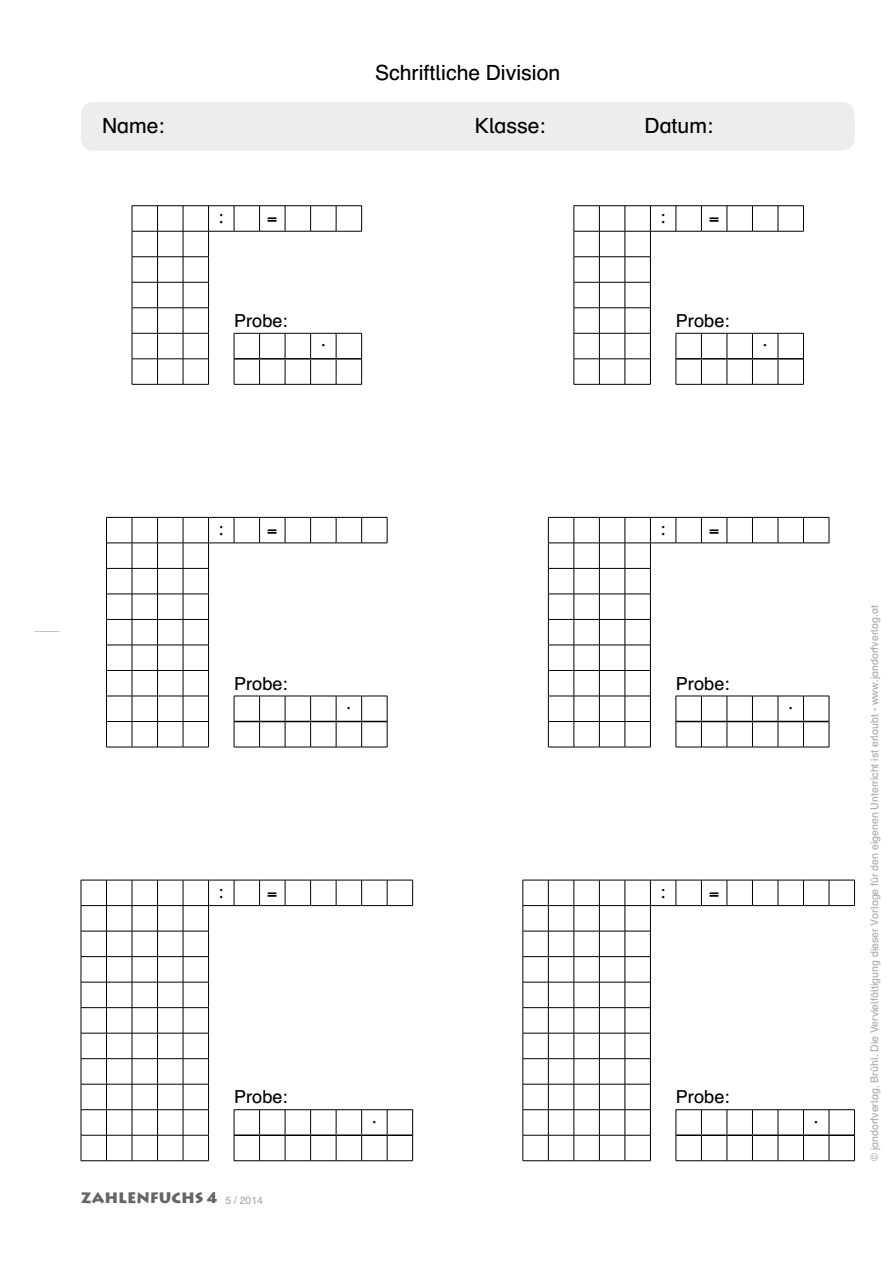
<style>
.page{position:relative;width:893px;height:1263px;background:#fff}
.page>*{position:absolute;margin:0;border:0;box-sizing:border-box;transform-origin:0 0}
.t1{font:21px "Schulbuch Bayern Lesen";color:#000}
.t2{font:19.5px "Bayerndruck";color:#000}
.t3{font:18px "Schulbuch Bayern Lesen";color:#000}
.t4{font:700 15px "Lithograph";color:#646567}
.t5{font:10.5px "Schulbuch Bayern Lesen";color:#a7a8aa}
</style>
<div class="page">
<svg style="left:34px;top:631px;width:26px;height:1px"></svg>
<div style="left:81px;top:102px;width:774px;height:49px;background:#eceded;border-radius:13px"></div>
<svg style="left:132px;top:205px;width:230px;height:180px"></svg>
<hr style="left:234px;top:358px;width:26px;height:2px;background:#000">
<hr style="left:260px;top:358px;width:25px;height:2px;background:#000">
<hr style="left:285px;top:358px;width:26px;height:2px;background:#000">
<hr style="left:311px;top:358px;width:25px;height:2px;background:#000">
<hr style="left:336px;top:358px;width:25px;height:2px;background:#000">
<svg style="left:574px;top:205px;width:230px;height:180px"></svg>
<hr style="left:676px;top:358px;width:25px;height:2px;background:#000">
<hr style="left:701px;top:358px;width:26px;height:2px;background:#000">
<hr style="left:727px;top:358px;width:25px;height:2px;background:#000">
<hr style="left:752px;top:358px;width:26px;height:2px;background:#000">
<hr style="left:778px;top:358px;width:25px;height:2px;background:#000">
<svg style="left:81px;top:880px;width:332px;height:281px"></svg>
<hr style="left:234px;top:1134px;width:26px;height:2px;background:#000">
<hr style="left:260px;top:1134px;width:25px;height:2px;background:#000">
<hr style="left:285px;top:1134px;width:26px;height:2px;background:#000">
<hr style="left:311px;top:1134px;width:25px;height:2px;background:#000">
<hr style="left:336px;top:1134px;width:26px;height:2px;background:#000">
<hr style="left:362px;top:1134px;width:25px;height:2px;background:#000">
<hr style="left:387px;top:1134px;width:25px;height:2px;background:#000">
<svg style="left:523px;top:880px;width:332px;height:281px"></svg>
<hr style="left:676px;top:1134px;width:25px;height:2px;background:#000">
<hr style="left:701px;top:1134px;width:26px;height:2px;background:#000">
<hr style="left:727px;top:1134px;width:25px;height:2px;background:#000">
<hr style="left:752px;top:1134px;width:26px;height:2px;background:#000">
<hr style="left:778px;top:1134px;width:25px;height:2px;background:#000">
<hr style="left:803px;top:1134px;width:26px;height:2px;background:#000">
<hr style="left:829px;top:1134px;width:25px;height:2px;background:#000">
<svg style="left:106px;top:517px;width:282px;height:231px"></svg>
<svg style="left:548px;top:517px;width:282px;height:231px"></svg>
<h1 class="t1" style="left:375px;top:59px;width:187px">Schriftliche Division</h1>
<h1 class="t1" style="left:102px;top:113px;width:64px">Name:</h1>
<h1 class="t1" style="left:475px;top:113px;width:72px">Klasse:</h1>
<h1 class="t1" style="left:645px;top:113px;width:70px">Datum:</h1>
<h2 class="t2" style="left:219px;top:205px;width:7px">:</h2>
<h2 class="t2" style="left:267px;top:208px;width:12px">=</h2>
<h2 class="t2" style="left:660px;top:205px;width:7px">:</h2>
<h2 class="t2" style="left:709px;top:208px;width:12px">=</h2>
<h3 class="t3" style="left:234px;top:309px;width:55px">Probe:</h3>
<h2 class="t2" style="left:321px;top:332px;width:7px">·</h2>
<h3 class="t3" style="left:676px;top:309px;width:55px">Probe:</h3>
<h2 class="t2" style="left:763px;top:332px;width:7px">·</h2>
<h2 class="t2" style="left:219px;top:516px;width:7px">:</h2>
<h2 class="t2" style="left:267px;top:519px;width:12px">=</h2>
<h3 class="t3" style="left:234px;top:672px;width:55px">Probe:</h3>
<h2 class="t2" style="left:346px;top:695px;width:7px">·</h2>
<h2 class="t2" style="left:219px;top:879px;width:7px">:</h2>
<h2 class="t2" style="left:267px;top:882px;width:12px">=</h2>
<h3 class="t3" style="left:234px;top:1086px;width:55px">Probe:</h3>
<h3 class="t4" style="left:81px;top:1189px;width:138px">ZAHLENFUCHS 4</h3>
<p class="t5" style="left:225px;top:1193px;width:39px">5 / 2014</p>
<h2 class="t2" style="left:372px;top:1108px;width:7px">·</h2>
<h2 class="t2" style="left:660px;top:516px;width:7px">:</h2>
<h2 class="t2" style="left:709px;top:519px;width:12px">=</h2>
<h3 class="t3" style="left:676px;top:672px;width:55px">Probe:</h3>
<h2 class="t2" style="left:660px;top:879px;width:7px">:</h2>
<h2 class="t2" style="left:709px;top:882px;width:12px">=</h2>
<h3 class="t3" style="left:676px;top:1086px;width:55px">Probe:</h3>
<h2 class="t2" style="left:788px;top:695px;width:7px">·</h2>
<h2 class="t2" style="left:814px;top:1108px;width:7px">·</h2>
<p class="t5" style="left:868px;top:1161px;width:557px;rotate:-90deg">© jandorfverlag, Brühl. Die Vervielfältigung dieser Vorlage für den eigenen Unterricht ist erlaubt - www.jandorfverlag.at</p>
</div>
